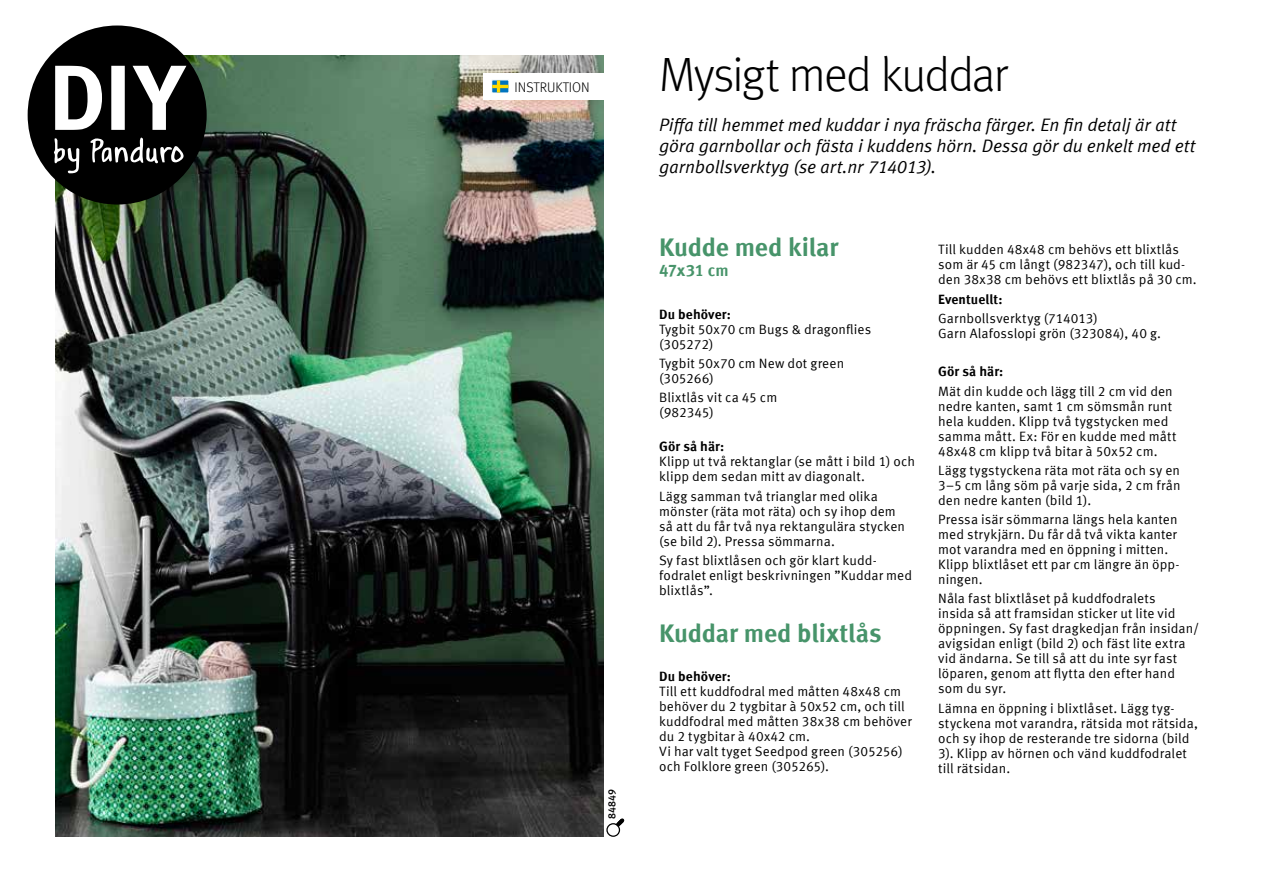
<style>
.page{position:relative;width:1263px;height:893px;background:#fff}
.page>*{position:absolute;margin:0;border:0;box-sizing:border-box;transform-origin:0 0}
.t1{font:300 48px "Meta Offc";letter-spacing:-.035em;color:#000}
.t2{font:700 25.5px "Meta Offc";letter-spacing:-.01em;color:#47946a}
.t3{font:18px/21px "Meta Offc Norm Ita";letter-spacing:-.01em;color:#000}
.t4{font:700 16.5px "Meta Offc";letter-spacing:-.02em;color:#47946a}
.t5{font:300 13.95px "Meta Offc";color:#000}
.t6{font:13.5px/15px "Meta Offc Norm";letter-spacing:.01em;color:#000}
.t7{font:700 13.5px "Meta Offc";letter-spacing:.005em;color:#000}
.t8{font:500 10.5px "Meta Offc";letter-spacing:.01em;color:#000}
</style>
<div class="page">
<img style="left:55px;top:55px;width:549px;height:782px">
<div style="left:28px;top:26px;width:179px;height:179px;background:#000;border-radius:50%"></div>
<svg style="left:55px;top:66px;width:131px;height:64px"></svg>
<svg style="left:54px;top:137px;width:130px;height:36px"></svg>
<div style="left:606px;top:823px;width:14px;height:14px;border:1px solid #000;border-radius:50%"></div>
<svg style="left:611px;top:818px;width:14px;height:13px"></svg>
<div style="left:484px;top:73px;width:140px;height:27px;background:#fff"></div>
<svg style="left:491px;top:80px;width:18px;height:13px"></svg>
<svg style="left:492px;top:80px;width:16px;height:12px"></svg>
<p class="t5" style="left:514px;top:79px;width:77px">INSTRUKTION</p>
<p class="t8" style="left:606px;top:819px;width:32px;rotate:-90deg">84849</p>
<h1 class="t1" style="left:659px;top:48px;width:350px">Mysigt med kuddar</h1>
<h3 class="t3" style="left:659px;top:114px;width:538px">Piffa till hemmet med kuddar i nya fräscha färger. En fin detalj är att göra garnbollar och fästa i kuddens hörn. Dessa gör du enkelt med ett garnbollsverktyg (se art.nr 714013).</h3>
<h2 class="t2" style="left:659px;top:232px;width:181px">Kudde med kilar</h2>
<p class="t4" style="left:659px;top:260px;width:71px">47x31 cm</p>
<p class="t7" style="left:659px;top:306px;width:73px">Du behöver:</p>
<p class="t6" style="left:659px;top:322px;width:214px">Tygbit 50x70 cm Bugs &amp; dragonflies (305272)</p>
<p class="t6" style="left:659px;top:356px;width:187px">Tygbit 50x70 cm New dot green (305266)</p>
<p class="t6" style="left:659px;top:390px;width:120px">Blixtlås vit ca 45 cm (982345)</p>
<p class="t7" style="left:659px;top:439px;width:67px">Gör så här:</p>
<p class="t6" style="left:659px;top:455px;width:258px">Klipp ut två rektanglar (se mått i bild 1) och klipp dem sedan mitt av diagonalt.</p>
<p class="t6" style="left:659px;top:489px;width:247px">Lägg samman två trianglar med olika mönster (räta mot räta) och sy ihop dem så att du får två nya rektangulära stycken (se bild 2). Pressa sömmarna.</p>
<p class="t6" style="left:659px;top:553px;width:255px">Sy fast blixtlåsen och gör klart kudd&shy;fodralet enligt beskrivningen ”Kuddar med blixtlås”.</p>
<h2 class="t2" style="left:659px;top:618px;width:224px">Kuddar med blixtlås</h2>
<p class="t7" style="left:659px;top:668px;width:73px">Du behöver:</p>
<p class="t6" style="left:659px;top:684px;width:254px">Till ett kuddfodral med måtten 48x48 cm behöver du 2 tygbitar à 50x52 cm, och till kuddfodral med måtten 38x38 cm behöver du 2 tygbitar à 40x42 cm.<br>Vi har valt tyget Seedpod green (305256) och Folklore green (305265).</p>
<p class="t6" style="left:938px;top:243px;width:260px">Till kudden 48x48 cm behövs ett blixtlås som är 45 cm långt (982347), och till kud&shy;den 38x38 cm behövs ett blixtlås på 30 cm.</p>
<p class="t7" style="left:938px;top:291px;width:66px">Eventuellt:</p>
<p class="t6" style="left:938px;top:311px;width:224px">Garnbollsverktyg (714013)<br>Garn Alafosslopi grön (323084), 40 g.</p>
<p class="t7" style="left:938px;top:364px;width:67px">Gör så här:</p>
<p class="t6" style="left:938px;top:384px;width:240px">Mät din kudde och lägg till 2 cm vid den nedre kanten, samt 1 cm sömsmån runt hela kudden. Klipp två tygstycken med samma mått. Ex: För en kudde med mått 48x48 cm klipp två bitar à 50x52 cm.</p>
<p class="t6" style="left:938px;top:463px;width:244px;text-align:justify">Lägg tygstyckena räta mot räta och sy en 3–5 cm lång söm på varje sida, 2 cm från den nedre kanten (bild 1).</p>
<p class="t6" style="left:938px;top:512px;width:243px">Pressa isär sömmarna längs hela kanten med strykjärn. Du får då två vikta kanter mot varandra med en öppning i mitten.<br>Klipp blixtlåset ett par cm längre än öpp&shy;ningen.</p>
<p class="t6" style="left:938px;top:592px;width:262px">Nåla fast blixtlåset på kuddfodralets<br>insida så att framsidan sticker ut lite vid öppningen. Sy fast dragkedjan från insidan/ avigsidan enligt (bild 2) och fäst lite extra vid ändarna. Se till så att du inte syr fast löparen, genom att flytta den efter hand som du syr.</p>
<p class="t6" style="left:938px;top:701px;width:261px">Lämna en öppning i blixtlåset. Lägg tyg&shy;styckena mot varandra, rätsida mot rätsida, och sy ihop de resterande tre sidorna (bild 3). Klipp av hörnen och vänd kuddfodralet till rätsidan.</p>
</div>
